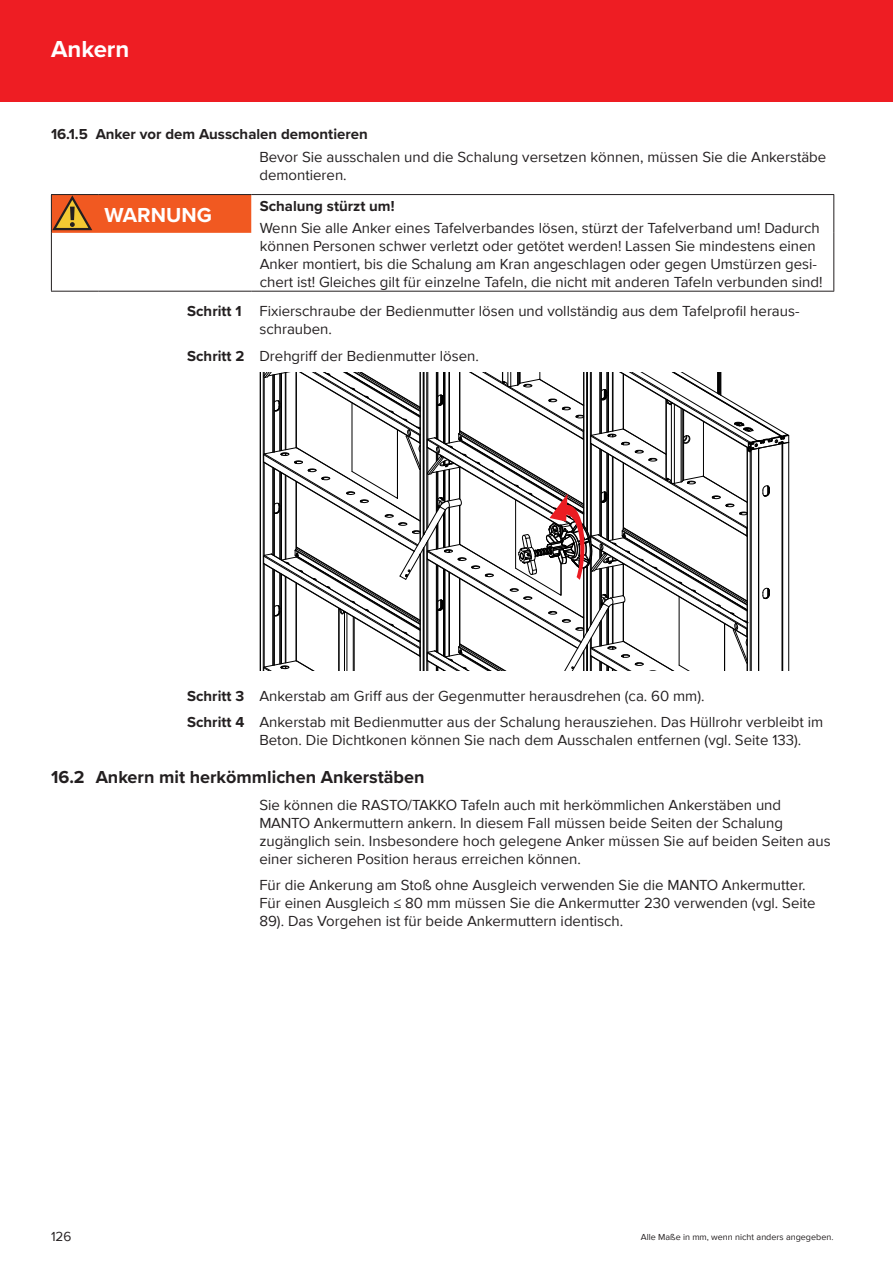
<style>
.page{position:relative;width:893px;height:1263px;background:#fff}
.page>*{position:absolute;margin:0;border:0;box-sizing:border-box;transform-origin:0 0}
.t1{font:700 24px "Proxima Nova";color:#fff}
.t2{font:700 21px "Proxima Nova";color:#fff}
.t3{font:700 18px "Proxima Nova";color:#231f20}
.t4{font:15px/18px "Proxima Nova";color:#231f20}
.t5{font:700 15px "Proxima Nova";color:#231f20}
.t6{font:13.5px "Proxima Nova";color:#231f20}
.t7{font:9px "Proxima Nova";color:#231f20}
.s1{font-weight:700}
</style>
<div class="page">
<div style="left:0;top:0;width:893px;height:102px;background:#ee1d23"></div>
<hr style="left:251px;top:194px;width:583px;height:1px;background:#231f20">
<hr style="left:833px;top:195px;width:1px;height:38px;background:#231f20">
<hr style="left:51px;top:233px;width:1px;height:58px;background:#231f20">
<hr style="left:833px;top:233px;width:1px;height:58px;background:#231f20">
<hr style="left:51px;top:291px;width:47px;height:1px;background:#231f20">
<hr style="left:98px;top:291px;width:153px;height:1px;background:#231f20">
<hr style="left:251px;top:291px;width:583px;height:1px;background:#231f20">
<svg style="left:51px;top:194px;width:200px;height:39px;background:#e25b22"></svg>
<hr style="left:260px;top:372px;width:1px;height:298px;background:#000">
<svg style="left:263px;top:372px;width:527px;height:298px"></svg>
<h1 class="t1" style="left:51px;top:31px;width:80px">Ankern</h1>
<p class="t5" style="left:51px;top:123px;width:318px">16.1.5 Anker vor dem Ausschalen demontieren</p>
<p class="t4" style="left:259px;top:147px;width:568px">Bevor Sie ausschalen und die Schalung versetzen können, müssen Sie die Ankerstäbe demontieren.</p>
<h2 class="t2" style="left:105px;top:199px;width:109px">WARNUNG</h2>
<p class="t5" style="left:260px;top:194px;width:136px">Schalung stürzt um!</p>
<p class="t4" style="left:260px;top:218px;width:564px">Wenn Sie alle Anker eines Tafelverbandes lösen, stürzt der Tafelverband um! Dadurch können Personen schwer verletzt oder getötet werden! Lassen Sie mindestens einen Anker montiert, bis die Schalung am Kran angeschlagen oder gegen Umstürzen gesi&shy;chert ist! Gleiches gilt für einzelne Tafeln, die nicht mit anderen Tafeln verbunden sind!</p>
<p class="t4" style="left:259px;top:302px;width:542px;text-indent:-72px"><span class="s1">Schritt 1</span> Fixierschraube der Bedienmutter lösen und vollständig aus dem Tafelprofil heraus&shy;schrauben.</p>
<p class="t4" style="left:187px;top:346px;width:293px"><span class="s1">Schritt 2</span> Drehgriff der Bedienmutter lösen.</p>
<p class="t4" style="left:187px;top:682px;width:638px;line-height:26.5px"><span class="s1">Schritt 3</span> Ankerstab am Griff aus der Gegenmutter herausdrehen (ca. 60 mm).<br><span class="s1">Schritt 4</span> Ankerstab mit Bedienmutter aus der Schalung herausziehen. Das Hüllrohr verbleibt im</p>
<p class="t4" style="left:259px;top:731px;width:543px">Beton. Die Dichtkonen können Sie nach dem Ausschalen entfernen (vgl. Seite 133).</p>
<p class="t3" style="left:51px;top:764px;width:375px">16.2 Ankern mit herkömmlichen Ankerstäben</p>
<p class="t4" style="left:259px;top:795px;width:573px">Sie können die RASTO/TAKKO Tafeln auch mit herkömmlichen Ankerstäben und MANTO Ankermuttern ankern. In diesem Fall müssen beide Seiten der Schalung zugänglich sein. Insbesondere hoch gelegene Anker müssen Sie auf beiden Seiten aus einer sicheren Position heraus erreichen können.</p>
<p class="t4" style="left:259px;top:876px;width:558px">Für die Ankerung am Stoß ohne Ausgleich verwenden Sie die MANTO Ankermutter.<br>Für einen Ausgleich ≤ 80 mm müssen Sie die Ankermutter 230 verwenden (vgl. Seite<br>89). Das Vorgehen ist für beide Ankermuttern identisch.</p>
<p class="t6" style="left:51px;top:1226px;width:22px">126</p>
<p class="t7" style="left:641px;top:1230px;width:194px">Alle Maße in mm, wenn nicht anders angegeben.</p>
</div>
